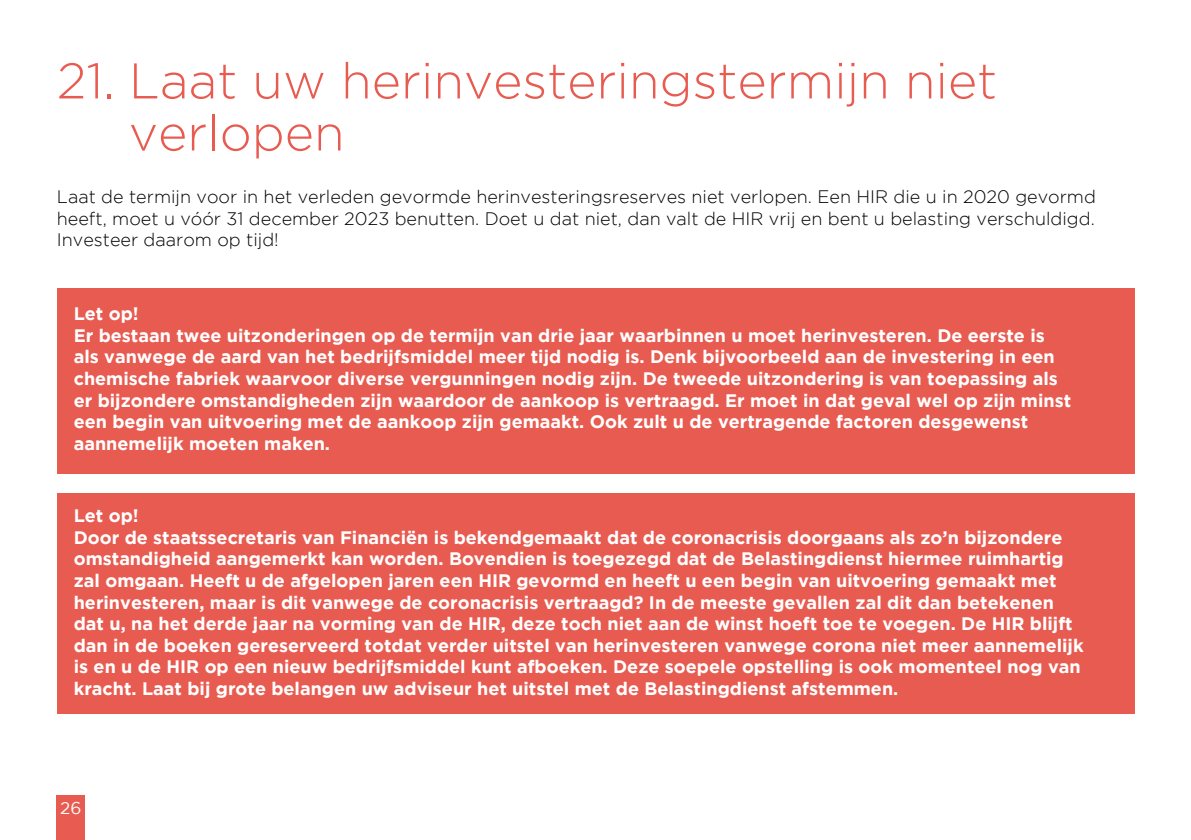
<style>
.page{position:relative;width:1191px;height:840px;background:#fff}
.page>*{position:absolute;margin:0;border:0;box-sizing:border-box;transform-origin:0 0}
.t1{font:300 50px/52px "Gotham";color:#e85b50}
.t2{font:700 18px/21.6px "Gotham";color:#fff}
.t3{font:300 18px/21.6px "Gotham";color:#000;text-align:justify}
.t4{font:17px "Gotham";color:#fff}
</style>
<div class="page">
<div style="left:57px;top:795px;width:28px;height:44px;background:#e85b50"></div>
<div style="left:57px;top:287px;width:1077px;height:186px;background:#e85b50"></div>
<div style="left:57px;top:493px;width:1077px;height:220px;background:#e85b50"></div>
<h1 class="t1" style="left:129px;top:54px;width:869px;text-indent:-72px">21. Laat uw herinvesteringstermijn niet verlopen</h1>
<p class="t3" style="left:57px;top:185px;width:1040px">Laat de termijn voor in het verleden gevormde herinvesteringsreserves niet verlopen. Een HIR die u in 2020 gevormd heeft, moet u vóór 31 december 2023 benutten. Doet u dat niet, dan valt de HIR vrij en bent u belasting verschuldigd.<br>Investeer daarom op tijd!</p>
<p class="t2" style="left:74px;top:302px;width:999px">Let op!<br>Er bestaan twee uitzonderingen op de termijn van drie jaar waarbinnen u moet herinvesteren. De eerste is als vanwege de aard van het bedrijfsmiddel meer tijd nodig is. Denk bijvoorbeeld aan de investering in een chemische fabriek waarvoor diverse vergunningen nodig zijn. De tweede uitzondering is van toepassing als er bijzondere omstandigheden zijn waardoor de aankoop is vertraagd. Er moet in dat geval wel op zijn minst een begin van uitvoering met de aankoop zijn gemaakt. Ook zult u de vertragende factoren desgewenst aannemelijk moeten maken.</p>
<p class="t2" style="left:74px;top:504px;width:1011px">Let op!<br>Door de staatssecretaris van Financiën is bekendgemaakt dat de coronacrisis doorgaans als zo’n bijzondere omstandigheid aangemerkt kan worden. Bovendien is toegezegd dat de Belastingdienst hiermee ruimhartig zal omgaan. Heeft u de afgelopen jaren een HIR gevormd en heeft u een begin van uitvoering gemaakt met herinvesteren, maar is dit vanwege de coronacrisis vertraagd? In de meeste gevallen zal dit dan betekenen dat u, na het derde jaar na vorming van de HIR, deze toch niet aan de winst hoeft toe te voegen. De HIR blijft dan in de boeken gereserveerd totdat verder uitstel van herinvesteren vanwege corona niet meer aannemelijk is en u de HIR op een nieuw bedrijfsmiddel kunt afboeken. Deze soepele opstelling is ook momenteel nog van kracht. Laat bij grote belangen uw adviseur het uitstel met de Belastingdienst afstemmen.</p>
<p class="t4" style="left:60px;top:798px;width:23px">26</p>
</div>
